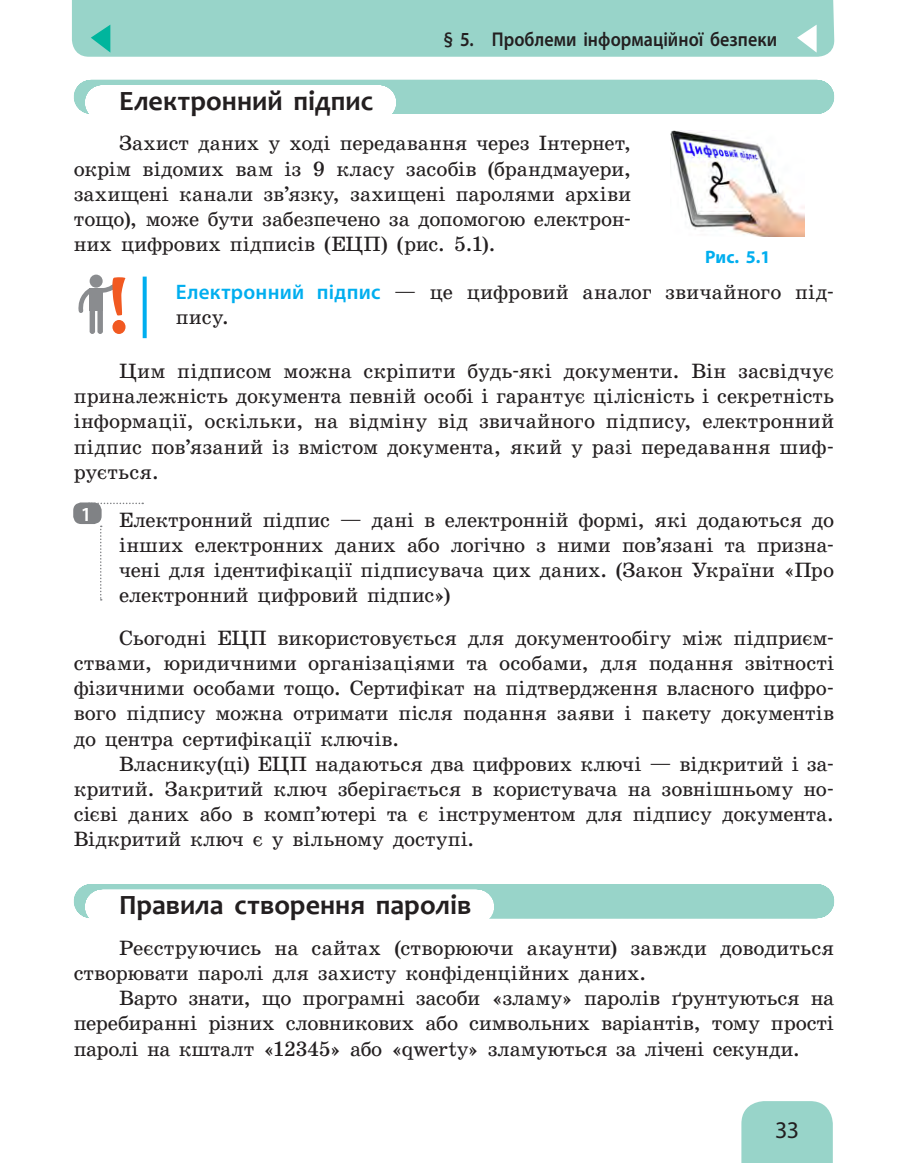
<style>
.page{position:relative;width:908px;height:1163px;background:#fff}
.page>*{position:absolute;margin:0;border:0;box-sizing:border-box;transform-origin:0 0}
.t1{font:700 28px "Candara";letter-spacing:.005em;color:#231f20}
.t2{font:24px "Myriad Pro";color:#231f20}
.t3{font:21px/25.2px "School Book C";letter-spacing:-.005em;color:#231f20;text-align:justify}
.t4{font:600 20px "Myriad Pro";letter-spacing:.005em;color:#231f20;scale:.9 1}
.t5{font:600 20px "Myriad Pro";color:#fff}
.t6{font:700 18px "Myriad Pro";color:#00aeef}
.s1{font-family:"Myriad Pro";font-weight:600;color:#00aeef}
</style>
<div class="page">
<div style="left:741px;top:1101px;width:91px;height:61px;background:#98d4c9"></div>
<div style="left:72px;top:0;width:762px;height:57px;background:#98d4c9"></div>
<svg style="left:91px;top:25px;width:19px;height:28px"></svg>
<svg style="left:796px;top:25px;width:20px;height:28px"></svg>
<svg style="left:91px;top:80px;width:725px;height:34px"></svg>
<svg style="left:91px;top:884px;width:725px;height:35px"></svg>
<img style="left:670px;top:130px;width:134px;height:107px">
<svg style="left:143px;top:276px;width:4px;height:62px"></svg>
<svg style="left:78px;top:274px;width:47px;height:60px"></svg>
<svg style="left:97px;top:502px;width:46px;height:2px"></svg>
<svg style="left:100px;top:525px;width:2px;height:75px"></svg>
<div style="left:73px;top:502px;width:29px;height:22px;background:#808285;border-radius:8px"></div>
<p class="t4" style="left:443px;top:27px;width:372px">§ 5. Проблеми інформаційної безпеки</p>
<h1 class="t1" style="left:119px;top:83px;width:255px">Електронний підпис</h1>
<p class="t3" style="left:74px;top:131px;width:558px;text-align:left;text-indent:45px">Захист даних у ході передавання через Інтернет, окрім відомих вам із 9 класу засобів (брандмауери, захищені канали зв’язку, захищені паролями архіви тощо), може бути забезпечено за допомогою електрон&shy;них цифрових підписів (ЕЦП) (рис. 5.1).</p>
<p class="t3" style="left:176px;top:280px;width:659px"><span class="s1">Електронний підпис</span> — це цифровий аналог звичайного під&shy;пису.</p>
<p class="t3" style="left:74px;top:358px;width:761px;text-indent:45px">Цим підписом можна скріпити будь-які документи. Він засвідчує приналежність документа певній особі і гарантує цілісність і секретність інформації, оскільки, на відміну від звичайного підпису, електронний підпис пов’язаний із вмістом документа, який у разі передавання шиф&shy;рується.</p>
<p class="t3" style="left:119px;top:507px;width:716px">Електронний підпис — дані в електронній формі, які додаються до інших електронних даних або логічно з ними пов’язані та призна&shy;чені для ідентифікації підписувача цих даних. (Закон України «Про електронний цифровий підпис»)</p>
<p class="t3" style="left:74px;top:625px;width:761px;text-indent:45px">Сьогодні ЕЦП використовується для документообігу між підприєм&shy;ствами, юридичними організаціями та особами, для подання звітності фізичними особами тощо. Сертифікат на підтвердження власного цифро&shy;вого підпису можна отримати після подання заяви і пакету документів до центра сертифікації ключів.</p>
<p class="t3" style="left:74px;top:751px;width:761px;text-indent:45px">Власнику(ці) ЕЦП надаються два цифрових ключі — відкритий і за&shy;критий. Закритий ключ зберігається в користувача на зовнішньому но&shy;сієві даних або в комп’ютері та є інструментом для підпису документа.<br>Відкритий ключ є у вільному доступі.</p>
<p class="t6" style="left:705px;top:245px;width:67px">Рис. 5.1</p>
<p class="t5" style="left:81px;top:501px;width:12px">1</p>
<h1 class="t1" style="left:119px;top:887px;width:353px">Правила створення паролів</h1>
<p class="t3" style="left:74px;top:935px;width:761px;text-indent:45px">Реєструючись на сайтах (створюючи акаунти) завжди доводиться створювати паролі для захисту конфіденційних даних.</p>
<p class="t3" style="left:74px;top:985px;width:761px;text-indent:45px">Варто знати, що програмні засоби «зламу» паролів ґрунтуються на перебиранні різних словникових або символьних варіантів, тому прості паролі на кшталт «12345» або «qwerty» зламуються за лічені секунди.</p>
<p class="t2" style="left:774px;top:1115px;width:25px">33</p>
</div>
